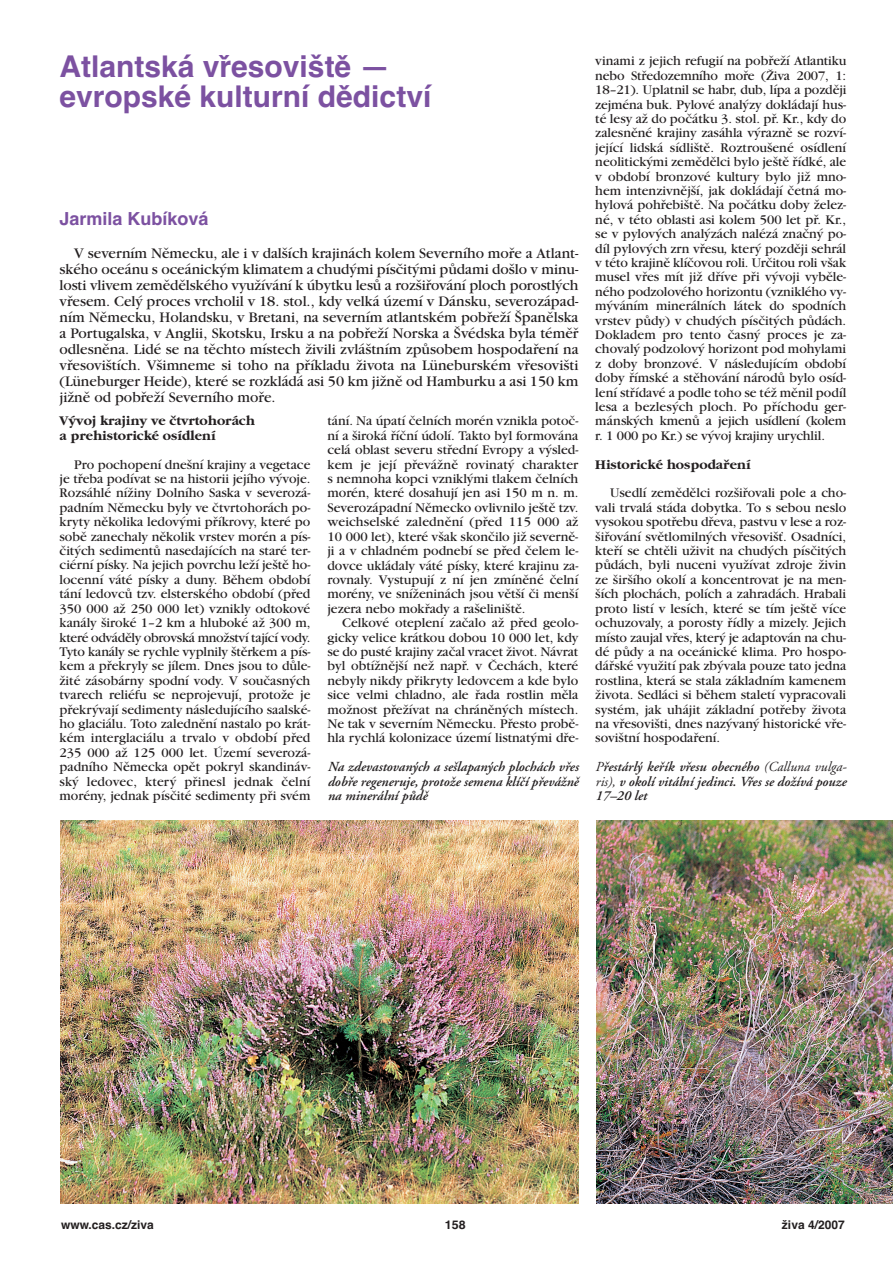
<style>
.page{position:relative;width:893px;height:1263px;background:#fff}
.page>*{position:absolute;margin:0;border:0;box-sizing:border-box;transform-origin:0 0}
.t1{font:700 30px/30px "Helvetica CE";color:#7c51a1}
.t2{font:700 18px "Helvetica CE";color:#7c51a1}
.t3{font:15.3px/15.9px "Garamond CE";color:#231f20;text-align:justify}
.t4{font:13.8px/14.4px "Garamond CE";color:#231f20;text-align:justify}
.t5{font:italic 600 13.8px/14.4px "Adobe Garamond CE";color:#231f20;text-align:justify}
.t6{font:700 13.8px/14.4px "Garamond CE";color:#231f20}
.t7{font:700 12px "Helvetica CE";color:#231f20}
.t8{font:700 12px "Helvetica CE";color:#231f20;scale:1.04 1}
.s1{font-style:italic}
.s2{font-weight:400}
</style>
<div class="page">
<img style="left:60px;top:821px;width:518px;height:382px">
<img style="left:596px;top:821px;width:296px;height:382px">
<h1 class="t1" style="left:60px;top:52px;width:373px">Atlantská vřesoviště — evropské kulturní dědictví</h1>
<h2 class="t2" style="left:60px;top:208px;width:151px">Jarmila Kubíková</h2>
<p class="t3" style="left:60px;top:247px;width:520px;text-indent:15px">V severním Německu, ale i v dalších krajinách kolem Severního moře a Atlant&shy;ského oceánu s oceánickým klimatem a chudými písčitými půdami došlo v minu&shy;losti vlivem zemědělského využívání k úbytku lesů a rozšiřování ploch porostlých vřesem. Celý proces vrcholil v 18. stol., kdy velká území v Dánsku, severozápad&shy;ním Německu, Holandsku, v Bretani, na severním atlantském pobřeží Španělska a Portugalska, v Anglii, Skotsku, Irsku a na pobřeží Norska a Švédska byla téměř odlesněna. Lidé se na těchto místech živili zvláštním způsobem hospodaření na vřesovištích. Všimneme si toho na příkladu života na Lüneburském vřesovišti (Lüneburger Heide), které se rozkládá asi 50 km jižně od Hamburku a asi 150 km jižně od pobřeží Severního moře.</p>
<p class="t6" style="left:60px;top:415px;width:197px">Vývoj krajiny ve čtvrtohorách a prehistorické osídlení</p>
<p class="t4" style="left:60px;top:458px;width:252px;text-indent:15px">Pro pochopení dnešní krajiny a vegetace je třeba podívat se na historii jejího vývoje.<br>Rozsáhlé nížiny Dolního Saska v severozá&shy;padním Německu byly ve čtvrtohorách po&shy;kryty několika ledovými příkrovy, které po sobě zanechaly několik vrstev morén a pís&shy;čitých sedimentů nasedajících na staré ter&shy;ciérní písky. Na jejich povrchu leží ještě ho&shy;locenní váté písky a duny. Během období tání ledovců tzv. elsterského období (před 350 000 až 250 000 let) vznikly odtokové kanály široké 1–2 km a hluboké až 300 m, které odváděly obrovská množství tající vody.<br>Tyto kanály se rychle vyplnily štěrkem a pís&shy;kem a překryly se jílem. Dnes jsou to důle&shy;žité zásobárny spodní vody. V současných tvarech reliéfu se neprojevují, protože je překrývají sedimenty následujícího saalské&shy;ho glaciálu. Toto zalednění nastalo po krát&shy;kém interglaciálu a trvalo v období před 235 000 až 125 000 let. Území severozá&shy;padního Německa opět pokryl skandináv&shy;ský ledovec, který přinesl jednak čelní morény, jednak písčité sedimenty při svém</p>
<p class="t4" style="left:327px;top:415px;width:252px">tání. Na úpatí čelních morén vznikla potoč&shy;ní a široká říční údolí. Takto byl formována celá oblast severu střední Evropy a výsled&shy;kem je její převážně rovinatý charakter s nemnoha kopci vzniklými tlakem čelních morén, které dosahují jen asi 150 m n. m.<br>Severozápadní Německo ovlivnilo ještě tzv. weichselské zalednění (před 115 000 až 10 000 let), které však skončilo již severně&shy;ji a v chladném podnebí se před čelem le&shy;dovce ukládaly váté písky, které krajinu za&shy;rovnaly. Vystupují z ní jen zmíněné čelní morény, ve sníženinách jsou větší či menší jezera nebo mokřady a rašeliniště.</p>
<p class="t4" style="left:327px;top:617px;width:252px;text-indent:15px">Celkové oteplení začalo až před geolo&shy;gicky velice krátkou dobou 10 000 let, kdy se do pusté krajiny začal vracet život. Návrat byl obtížnější než např. v Čechách, které nebyly nikdy přikryty ledovcem a kde bylo sice velmi chladno, ale řada rostlin měla možnost přežívat na chráněných místech.<br>Ne tak v severním Německu. Přesto probě&shy;hla rychlá kolonizace území listnatými dře-</p>
<p class="t5" style="left:327px;top:761px;width:252px">Na zdevastovaných a sešlapaných plochách vřes dobře regeneruje, protože semena klíčí převážně na minerální půdě</p>
<p class="t4" style="left:595px;top:55px;width:252px">vinami z jejich refugií na pobřeží Atlantiku nebo Středozemního moře (Živa 2007, 1:<br>18–21). Uplatnil se habr, dub, lípa a později zejména buk. Pylové analýzy dokládají hus&shy;té lesy až do počátku 3. stol. př. Kr., kdy do zalesněné krajiny zasáhla výrazně se rozví&shy;jející lidská sídliště. Roztroušené osídlení neolitickými zemědělci bylo ještě řídké, ale v období bronzové kultury bylo již mno&shy;hem intenzivnější, jak dokládají četná mo&shy;hylová pohřebiště. Na počátku doby želez&shy;né, v této oblasti asi kolem 500 let př. Kr., se v pylových analýzách nalézá značný po&shy;díl pylových zrn vřesu<span class="s1">,</span> který později sehrál v této krajině klíčovou roli. Určitou roli však musel vřes mít již dříve při vývoji vyběle&shy;ného podzolového horizontu (vzniklého vy&shy;mýváním minerálních látek do spodních vrstev půdy) v chudých písčitých půdách.<br>Dokladem pro tento časný proces je za&shy;chovalý podzolový horizont pod mohylami z doby bronzové. V následujícím období doby římské a stěhování národů bylo osíd&shy;lení střídavé a podle toho se též měnil podíl lesa a bezlesých ploch. Po příchodu ger&shy;mánských kmenů a jejich usídlení (kolem r. 1 000 po Kr.) se vývoj krajiny urychlil.</p>
<p class="t6" style="left:595px;top:458px;width:157px">Historické hospodaření</p>
<p class="t4" style="left:595px;top:487px;width:252px;text-indent:15px">Usedlí zemědělci rozšiřovali pole a cho&shy;vali trvalá stáda dobytka. To s sebou neslo vysokou spotřebu dřeva, pastvu v lese a roz&shy;šiřování světlomilných vřesovišť. Osadníci, kteří se chtěli uživit na chudých písčitých půdách, byli nuceni využívat zdroje živin ze širšího okolí a koncentrovat je na men&shy;ších plochách, polích a zahradách. Hrabali proto listí v lesích, které se tím ještě více ochuzovaly, a porosty řídly a mizely. Jejich místo zaujal vřes, který je adaptován na chu&shy;dé půdy a na oceánické klima. Pro hospo&shy;dářské využití pak zbývala pouze tato jedna rostlina, která se stala základním kamenem života. Sedláci si během staletí vypracovali systém, jak uhájit základní potřeby života na vřesovišti, dnes nazývaný historické vře&shy;sovištní hospodaření.</p>
<p class="t5" style="left:595px;top:761px;width:253px"><span class="s2">P</span>řestárlý keřík vřesu obecného <span class="s2">(Calluna vulga&shy;ris),</span> v okolí vitální jedinci. Vřes se dožívá pouze 17–20 let</p>
<p class="t7" style="left:61px;top:1217px;width:94px">www.cas.cz/ziva</p>
<p class="t8" style="left:445px;top:1217px;width:22px">158</p>
<p class="t7" style="left:782px;top:1217px;width:64px">živa 4/2007</p>
</div>
